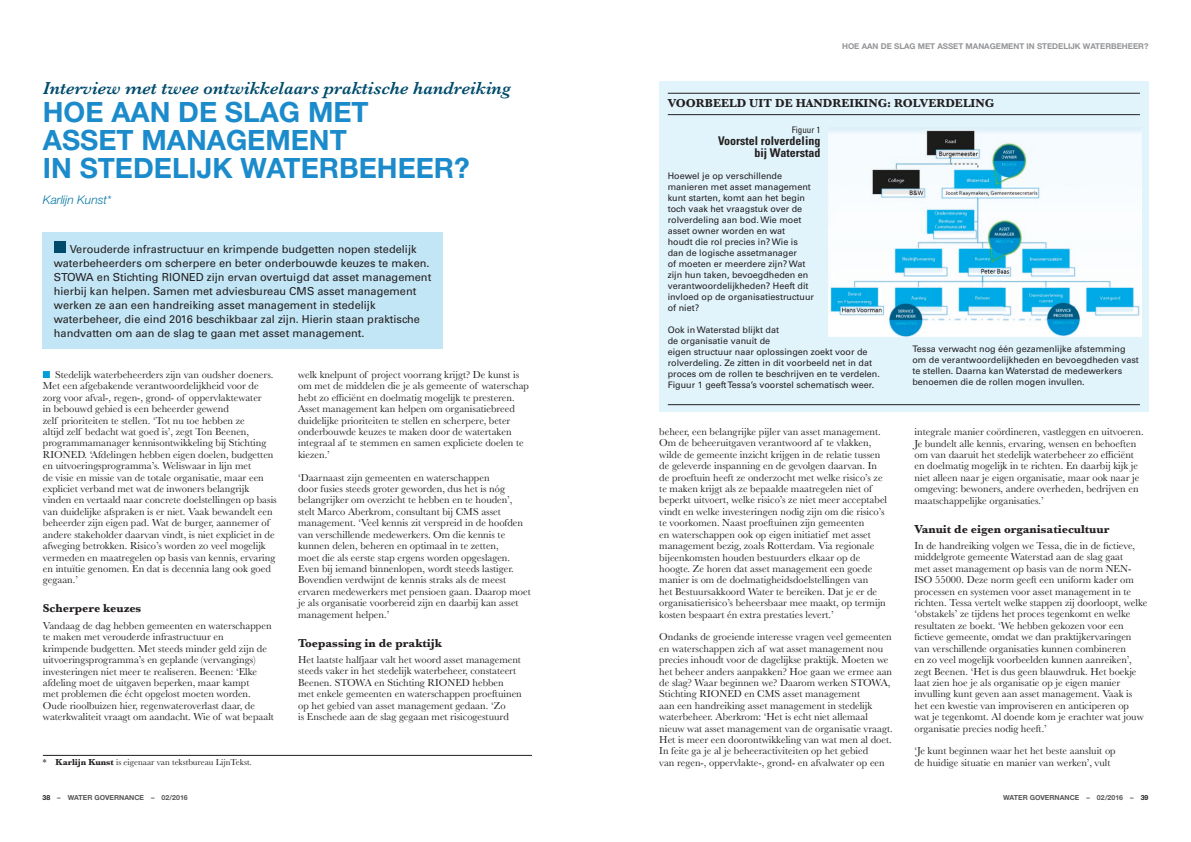
<style>
.page{position:relative;width:1191px;height:842px;background:#fff}
.page>*{position:absolute;margin:0;border:0;box-sizing:border-box;transform-origin:0 0}
.t1{font:700 28px/28px "Helvetica Neue";color:#1b8bcb}
.t2{font:italic 600 18px "Baskerville";color:#004b6c}
.t3{font:700 12px "Baskerville";color:#231f20}
.t4{font:700 condensed 12px/12px "Univers";color:#231f20;text-align:right}
.t5{font:italic 300 12px "Helvetica Neue";color:#0076a3}
.t6{font:11px/14px "Univers";color:#231f20}
.t7{font:10.5px/11.4px "Baskerville";color:#231f20}
.t8{font:9px/11px "Univers";color:#231f20}
.t9{font:9px "Baskerville";color:#231f20}
.t10{font:condensed 9px "Univers";color:#231f20}
.t11{font:700 8px "Helvetica Neue";color:#939598}
.t12{font:700 7px "Helvetica Neue";color:#57585a}
.s1{font-weight:700}
.s2{color:#231f20}
</style>
<div class="page">
<div style="left:43px;top:232px;width:400px;height:117px;background:#c3e6f6"></div>
<div style="left:43px;top:371px;width:7px;height:7px;background:#009fda"></div>
<hr style="left:43px;top:755px;width:489px;height:1px;background:#231f20">
<div style="left:54px;top:241px;width:11px;height:11px;background:#004b6c"></div>
<div style="left:659px;top:82px;width:489px;height:330px;background:#e1f4fc"></div>
<hr style="left:668px;top:93px;width:472px;height:1px;background:#231f20">
<hr style="left:668px;top:114px;width:472px;height:1px;background:#231f20">
<hr style="left:668px;top:404px;width:472px;height:1px;background:#231f20">
<img style="left:829px;top:130px;width:312px;height:206px">
<h2 class="t2" style="left:43px;top:76px;width:469px">Interview met twee ontwikkelaars praktische handreiking</h2>
<h1 class="t1" style="left:43px;top:97px;width:428px">HOE AAN DE SLAG MET<br>ASSET MANAGEMENT<br>IN STEDELIJK WATERBEHEER?</h1>
<p class="t5" style="left:43px;top:193px;width:70px">Karlijn Kunst*</p>
<p class="t6" style="left:54px;top:242px;width:379px;text-indent:16px">Verouderde infrastructuur en krimpende budgetten nopen stedelijk waterbeheerders om scherpere en beter onderbouwde keuzes te maken.<br>STOWA en Stichting RIONED zijn ervan overtuigd dat asset management hierbij kan helpen. Samen met adviesbureau CMS asset management werken ze aan een handreiking asset management in stedelijk waterbeheer, die eind 2016 beschikbaar zal zijn. Hierin staan praktische handvatten om aan de slag te gaan met asset management.</p>
<p class="t7" style="left:298px;top:369px;width:232px">welk knelpunt of project voorrang krijgt? De kunst is om met de middelen die je als gemeente of waterschap hebt zo efficiënt en doelmatig mogelijk te presteren.<br>Asset management kan helpen om organisatiebreed duidelijke prioriteiten te stellen en scherpere, beter onderbouwde keuzes te maken door de watertaken integraal af te stemmen en samen expliciete doelen te kiezen.’</p>
<p class="t7" style="left:298px;top:472px;width:234px">‘Daarnaast zijn gemeenten en waterschappen<br>door fusies steeds groter geworden, dus het is nóg belangrijker om overzicht te hebben en te houden’, stelt Marco Aberkrom, consultant bij CMS asset management. ‘Veel kennis zit verspreid in de hoofden van verschillende medewerkers. Om die kennis te kunnen delen, beheren en optimaal in te zetten,<br>moet die als eerste stap ergens worden opgeslagen.<br>Even bij iemand binnenlopen, wordt steeds lastiger.<br>Bovendien verdwijnt de kennis straks als de meest ervaren medewerkers met pensioen gaan. Daarop moet je als organisatie voorbereid zijn en daarbij kan asset management helpen.’</p>
<p class="t3" style="left:298px;top:634px;width:145px">Toepassing in de praktijk</p>
<p class="t7" style="left:298px;top:654px;width:225px">Het laatste halfjaar valt het woord asset management steeds vaker in het stedelijk waterbeheer, constateert Beenen. STOWA en Stichting RIONED hebben met enkele gemeenten en waterschappen proeftuinen op het gebied van asset management gedaan. ‘Zo<br>is Enschede aan de slag gegaan met risicogestuurd</p>
<p class="t7" style="left:43px;top:369px;width:235px;text-indent:12px">Stedelijk waterbeheerders zijn van oudsher doeners.<br>Met een afgebakende verantwoordelijkheid voor de zorg voor afval-, regen-, grond- of oppervlaktewater<br>in bebouwd gebied is een beheerder gewend<br>zelf prioriteiten te stellen. ‘Tot nu toe hebben ze<br>altijd zelf bedacht wat goed is’, zegt Ton Beenen, programmamanager kennisontwikkeling bij Stichting RIONED. ‘Afdelingen hebben eigen doelen, budgetten en uitvoeringsprogramma’s. Weliswaar in lijn met<br>de visie en missie van de totale organisatie, maar een expliciet verband met wat de inwoners belangrijk vinden en vertaald naar concrete doelstellingen op basis van duidelijke afspraken is er niet. Vaak bewandelt een beheerder zijn eigen pad. Wat de burger, aannemer of andere stakeholder daarvan vindt, is niet expliciet in de afweging betrokken. Risico’s worden zo veel mogelijk vermeden en maatregelen op basis van kennis, ervaring en intuïtie genomen. En dat is decennia lang ook goed gegaan.’</p>
<p class="t3" style="left:43px;top:600px;width:100px">Scherpere keuzes</p>
<p class="t7" style="left:43px;top:620px;width:232px">Vandaag de dag hebben gemeenten en waterschappen te maken met verouderde infrastructuur en<br>krimpende budgetten. Met steeds minder geld zijn de uitvoeringsprogramma’s en geplande (vervangings) investeringen niet meer te realiseren. Beenen: ‘Elke afdeling moet de uitgaven beperken, maar kampt<br>met problemen die écht opgelost moeten worden.<br>Oude rioolbuizen hier, regenwateroverlast daar, de waterkwaliteit vraagt om aandacht. Wie of wat bepaalt</p>
<p class="t9" style="left:43px;top:757px;width:210px">* <span class="s1">Karlijn Kunst</span> is eigenaar van tekstbureau LijnTekst.</p>
<p class="t11" style="left:842px;top:41px;width:308px">HOE AAN DE SLAG MET ASSET MANAGEMENT IN STEDELIJK WATERBEHEER?</p>
<p class="t3" style="left:668px;top:94px;width:328px">VOORBEELD UIT DE HANDREIKING: ROLVERDELING</p>
<p class="t10" style="left:792px;top:124px;width:30px">Figuur 1</p>
<p class="t4" style="left:718px;top:134px;width:104px">Voorstel rolverdeling bij Waterstad</p>
<p class="t8" style="left:668px;top:170px;width:148px">Hoewel je op verschillende manieren met asset management kunt starten, komt aan het begin toch vaak het vraagstuk over de rol verdeling aan bod. Wie moet asset owner worden en wat<br>houdt die rol precies in? Wie is dan de logische assetmanager<br>of moeten er meerdere zijn? Wat zijn hun taken, bevoegdheden en verantwoordelijkheden? Heeft dit invloed op de organisatiestructuur of niet?</p>
<p class="t8" style="left:668px;top:324px;width:214px">Ook in Waterstad blijkt dat<br>de organisatie vanuit de<br>eigen structuur naar oplossingen zoekt voor de rolverdeling. Ze zitten in dit voorbeeld net in dat proces om de rollen te beschrijven en te verdelen.<br>Figuur 1 geeft Tessa’s voorstel schematisch weer.</p>
<p class="t8" style="left:912px;top:343px;width:228px">Tessa verwacht nog één gezamenlijke afstemming om de verantwoordelijkheden en bevoegdheden vast te stellen. Daarna kan Waterstad de medewerkers benoemen die de rollen mogen invullen.</p>
<p class="t7" style="left:659px;top:426px;width:229px">beheer, een belangrijke pijler van asset management.<br>Om de beheeruitgaven verantwoord af te vlakken, wilde de gemeente inzicht krijgen in de relatie tussen de geleverde inspanning en de gevolgen daarvan. In de proeftuin heeft ze onderzocht met welke risico’s ze te maken krijgt als ze bepaalde maatregelen niet of beperkt uitvoert, welke risico’s ze niet meer acceptabel vindt en welke investeringen nodig zijn om die risico’s te voorkomen. Naast proeftuinen zijn gemeenten<br>en waterschappen ook op eigen initiatief met asset management bezig, zoals Rotterdam. Via regionale bijeenkomsten houden bestuurders elkaar op de hoogte. Ze horen dat asset management een goede manier is om de doelmatigheidsdoelstellingen van<br>het Bestuursakkoord Water te bereiken. Dat je er de organisatierisico’s beheersbaar mee maakt, op termijn kosten bespaart én extra prestaties levert.’</p>
<p class="t7" style="left:659px;top:631px;width:235px">Ondanks de groeiende interesse vragen veel gemeenten en waterschappen zich af wat asset management nou precies inhoudt voor de dagelijkse praktijk. Moeten we het beheer anders aanpakken? Hoe gaan we ermee aan de slag? Waar beginnen we? Daarom werken STOWA, Stichting RIONED en CMS asset management<br>aan een handreiking asset management in stedelijk waterbeheer. Aberkrom: ‘Het is echt niet allemaal nieuw wat asset management van de organisatie vraagt.<br>Het is meer een doorontwikkeling van wat men al doet.<br>In feite ga je al je beheeractiviteiten op het gebied<br>van regen-, oppervlakte-, grond- en afvalwater op een</p>
<p class="t7" style="left:914px;top:426px;width:231px">integrale manier coördineren, vastleggen en uitvoeren.<br>Je bundelt alle kennis, ervaring, wensen en behoeften om van daaruit het stedelijk waterbeheer zo efficiënt en doelmatig mogelijk in te richten. En daarbij kijk je niet alleen naar je eigen organisatie, maar ook naar je omgeving: bewoners, andere overheden, bedrijven en maatschappelijke organisaties.’</p>
<p class="t3" style="left:914px;top:520px;width:196px">Vanuit de eigen organisatiecultuur</p>
<p class="t7" style="left:914px;top:540px;width:234px">In de handreiking volgen we Tessa, die in de fictieve, middelgrote gemeente Waterstad aan de slag gaat<br>met asset management op basis van de norm NEN-ISO 55000. Deze norm geeft een uniform kader om processen en systemen voor asset management in te richten. Tessa vertelt welke stappen zij doorloopt, welke ‘obstakels’ ze tijdens het proces tegenkomt en welke resultaten ze boekt. ‘We hebben gekozen voor een fictieve gemeente, omdat we dan praktijkervaringen van verschillende organisaties kunnen combineren<br>en zo veel mogelijk voor beelden kunnen aanreiken’, zegt Beenen. ‘Het is dus geen blauwdruk. Het boekje laat zien hoe je als organisatie op je eigen manier invulling kunt geven aan asset management. Vaak is het een kwestie van improviseren en anticiperen op<br>wat je tegenkomt. Al doende kom je erachter wat jouw organisatie precies nodig heeft.’</p>
<p class="t7" style="left:914px;top:745px;width:203px">‘Je kunt beginnen waar het het beste aansluit op de huidige situatie en manier van werken’, vult</p>
<p class="t12" style="left:43px;top:793px;width:147px"><span class="s2">38</span> – WATER GOVERNANCE – 02/2016</p>
<p class="t12" style="left:1003px;top:793px;width:147px">WATER GOVERNANCE – 02/2016 – <span class="s2">39</span></p>
</div>
